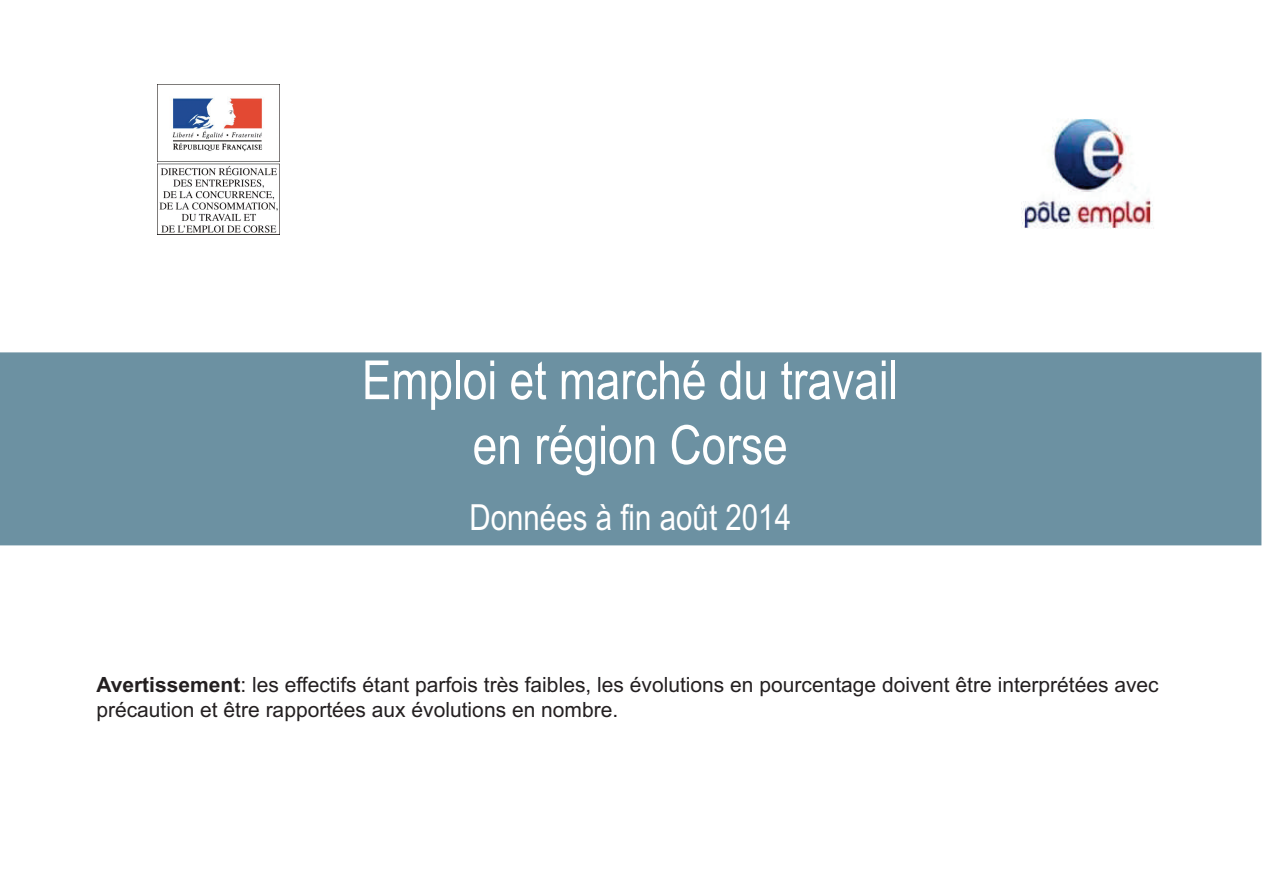
<style>
.page{position:relative;width:1263px;height:893px;background:#fff}
.page>*{position:absolute;margin:0;border:0;box-sizing:border-box;transform-origin:0 0}
.t1{font:54px/64.8px "Arial Narrow";color:#fff;text-align:center}
.t2{font:36px "Arial Narrow";color:#fff}
.t3{font:21px/25.2px "Arial";color:#231f20}
.s1{font-weight:700}
</style>
<div class="page">
<div style="left:0;top:353px;width:1260px;height:191px;background:#6c91a2"></div>
<div style="left:0;top:352px;width:1261px;height:193px;border:1px solid #6c91a2"></div>
<img style="left:1021px;top:119px;width:133px;height:110px">
<img style="left:157px;top:84px;width:123px;height:151px">
<h1 class="t1" style="left:362px;top:348px;width:538px">Emploi et marché du travail en région Corse</h1>
<h2 class="t2" style="left:469px;top:497px;width:323px">Données à fin août 2014</h2>
<p class="t3" style="left:96px;top:672px;width:1064px"><span class="s1">Avertissement</span>: les effectifs étant parfois très faibles, les évolutions en pourcentage doivent être interprétées avec précaution et être rapportées aux évolutions en nombre.</p>
</div>
